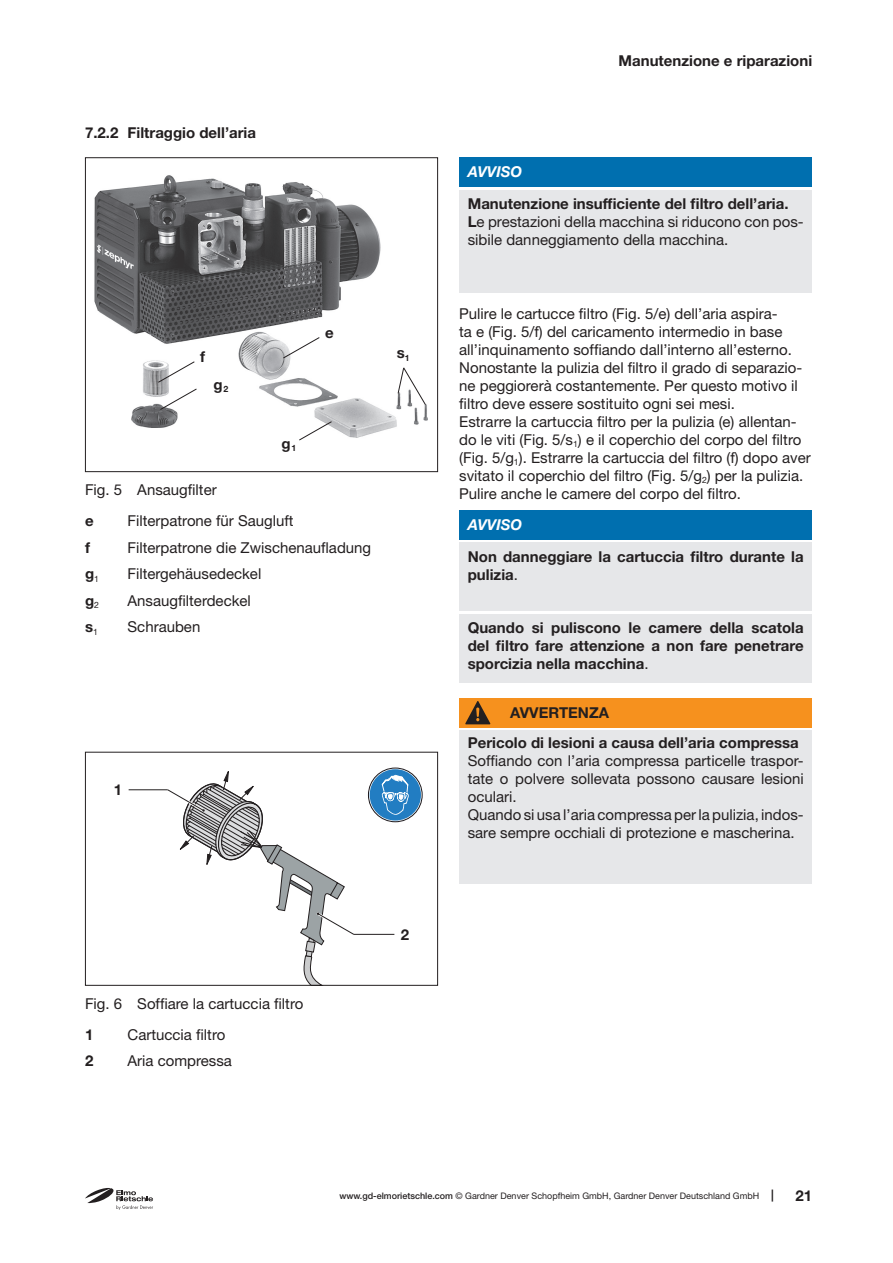
<style>
.page{position:relative;width:893px;height:1263px;background:#fff}
.page>*{position:absolute;margin:0;border:0;box-sizing:border-box;transform-origin:0 0}
.t1{font:15px/18px "Helvetica Neue LT Pro";color:#231f20}
.t2{font:700 15px/18px "Helvetica Neue LT Pro";color:#231f20}
.t3{font:italic 700 15px "Helvetica Neue LT Pro";color:#fff}
.t4{font:9px "Helvetica Neue LT Pro";color:#231f20}
.s1{font-weight:700}
.s2{font-weight:400}
.s3{font-weight:500}
.s4{font-weight:700;font-size:12px}
</style>
<div class="page">
<svg style="left:85px;top:1188px;width:68px;height:22px"></svg>
<div style="left:85px;top:157px;width:353px;height:315px;border:1px solid #231f20"></div>
<img style="left:94px;top:175px;width:334px;height:263px">
<svg style="left:368px;top:768px;width:54px;height:54px"></svg>
<div style="left:370px;top:769px;width:51px;height:51px;background:#227dc2;border-radius:50%"></div>
<svg style="left:381px;top:774px;width:28px;height:41px"></svg>
<div style="left:368px;top:768px;width:54px;height:54px;border:1px solid #1b171b;border-radius:50%"></div>
<svg style="left:298px;top:421px;width:34px;height:20px"></svg>
<svg style="left:282px;top:337px;width:38px;height:22px"></svg>
<svg style="left:397px;top:367px;width:29px;height:38px"></svg>
<svg style="left:158px;top:361px;width:39px;height:49px"></svg>
<hr style="left:129px;top:789px;width:39px;height:1px;background:#231f20">
<svg style="left:165px;top:771px;width:192px;height:213px"></svg>
<hr style="left:354px;top:934px;width:40px;height:1px;background:#231f20">
<div style="left:85px;top:752px;width:353px;height:234px;border:1px solid #231f20"></div>
<div style="left:459px;top:157px;width:353px;height:30px;background:#006faf"></div>
<div style="left:459px;top:190px;width:353px;height:102px;background:#e6e7e9"></div>
<div style="left:459px;top:510px;width:353px;height:30px;background:#006faf"></div>
<div style="left:459px;top:543px;width:353px;height:68px;background:#e6e7e9"></div>
<div style="left:459px;top:614px;width:353px;height:68px;background:#e6e7e9"></div>
<div style="left:459px;top:698px;width:353px;height:29px;background:#f6911e"></div>
<svg style="left:465px;top:701px;width:25px;height:23px"></svg>
<div style="left:459px;top:730px;width:353px;height:154px;background:#e6e7e9"></div>
<p class="t2" style="left:85px;top:124px;width:173px">7.2.2 Filtraggio dell’aria</p>
<p class="t2" style="left:325px;top:323px;width:10px">e</p>
<p class="t2" style="left:200px;top:348px;width:6px">f</p>
<p class="t2" style="left:397px;top:344px;width:14px">s<sub>1</sub></p>
<p class="t2" style="left:214px;top:375px;width:16px">g<sub>2</sub></p>
<p class="t2" style="left:281px;top:434px;width:16px">g<sub>1</sub></p>
<p class="t1" style="left:85px;top:481px;width:133px">Fig. 5 Ansaugfilter</p>
<p class="t2" style="left:85px;top:512px;width:10px">e</p>
<p class="t1" style="left:128px;top:512px;width:168px">Filterpatrone für Saugluft</p>
<p class="t2" style="left:85px;top:538px;width:6px">f</p>
<p class="t1" style="left:128px;top:538px;width:245px">Filterpatrone die Zwischenaufladung</p>
<p class="t2" style="left:85px;top:565px;width:15px">g<sub>1</sub></p>
<p class="t1" style="left:128px;top:565px;width:135px">Filtergehäusedeckel</p>
<p class="t2" style="left:85px;top:591px;width:15px">g<sub>2</sub></p>
<p class="t1" style="left:128px;top:591px;width:125px">Ansaugfilterdeckel</p>
<p class="t2" style="left:85px;top:618px;width:14px">s<sub>1</sub></p>
<p class="t1" style="left:128px;top:618px;width:74px">Schrauben</p>
<p class="t2" style="left:114px;top:780px;width:10px">1</p>
<p class="t1" style="left:85px;top:995px;width:220px">Fig. 6 Soffiare la cartuccia filtro</p>
<p class="t2" style="left:85px;top:1025px;width:10px">1</p>
<p class="t1" style="left:128px;top:1025px;width:99px">Cartuccia filtro</p>
<p class="t2" style="left:85px;top:1052px;width:10px">2</p>
<p class="t1" style="left:128px;top:1052px;width:106px">Aria compressa</p>
<p class="t2" style="left:401px;top:925px;width:10px">2</p>
<p class="t2" style="left:619px;top:51px;width:195px">Manutenzione e riparazioni</p>
<p class="t3" style="left:468px;top:163px;width:56px">AVVISO</p>
<p class="t1" style="left:468px;top:195px;width:337px"><span class="s1">Manutenzione insufficiente del filtro dell’aria.<br>L</span>e prestazioni della macchina si riducono con pos&shy;sibile danneggiamento della macchina.</p>
<p class="t1" style="left:459px;top:304px;width:353px">Pulire le cartucce filtro (Fig. 5/e) dell’aria aspira-<br>ta e (Fig. 5/f) del caricamento intermedio in base all’inquinamento soffiando dall’interno all’esterno.<br>Nonostante la pulizia del filtro il grado di separazio&shy;ne peggiorerà costantemente. Per questo motivo il filtro deve essere sostituito ogni sei mesi.<br>Estrarre la cartuccia filtro per la pulizia (e) allentan&shy;do le viti (Fig. 5/s<sub>1</sub>) e il coperchio del corpo del filtro (Fig. 5/g<sub>1</sub>). Estrarre la cartuccia del filtro (f) dopo aver svitato il coperchio del filtro (Fig. 5/g<sub>2</sub>) per la pulizia.<br>Pulire anche le camere del corpo del filtro.</p>
<p class="t3" style="left:468px;top:516px;width:56px">AVVISO</p>
<p class="t2" style="left:468px;top:547px;width:337px">Non danneggiare la cartuccia filtro durante la pulizia<span class="s2">.</span></p>
<p class="t2" style="left:468px;top:618px;width:337px;text-align:justify">Quando si puliscono le camere della scatola del filtro fare attenzione a non fare penetrare sporcizia nella macchina<span class="s2">.</span></p>
<p class="t2" style="left:468px;top:697px;width:332px;line-height:30.3px;text-indent:43px">AVVERTENZA<br>Pericolo di lesioni a causa dell’aria compressa</p>
<p class="t1" style="left:468px;top:752px;width:337px">Soffiando con l’aria compressa particelle traspor&shy;tate o polvere sollevata possono causare lesioni oculari.<br>Quando si usa l’aria compressa per la pulizia, indos&shy;sare sempre occhiali di protezione e mascherina.</p>
<p class="t4" style="left:339px;top:1191px;width:436px"><span class="s3">www.gd-elmorietschle.com</span> © Gardner Denver Schopfheim GmbH, Gardner Denver Deutschland GmbH <span class="s4">|</span></p>
<p class="t2" style="left:795px;top:1187px;width:18px">21</p>
</div>
